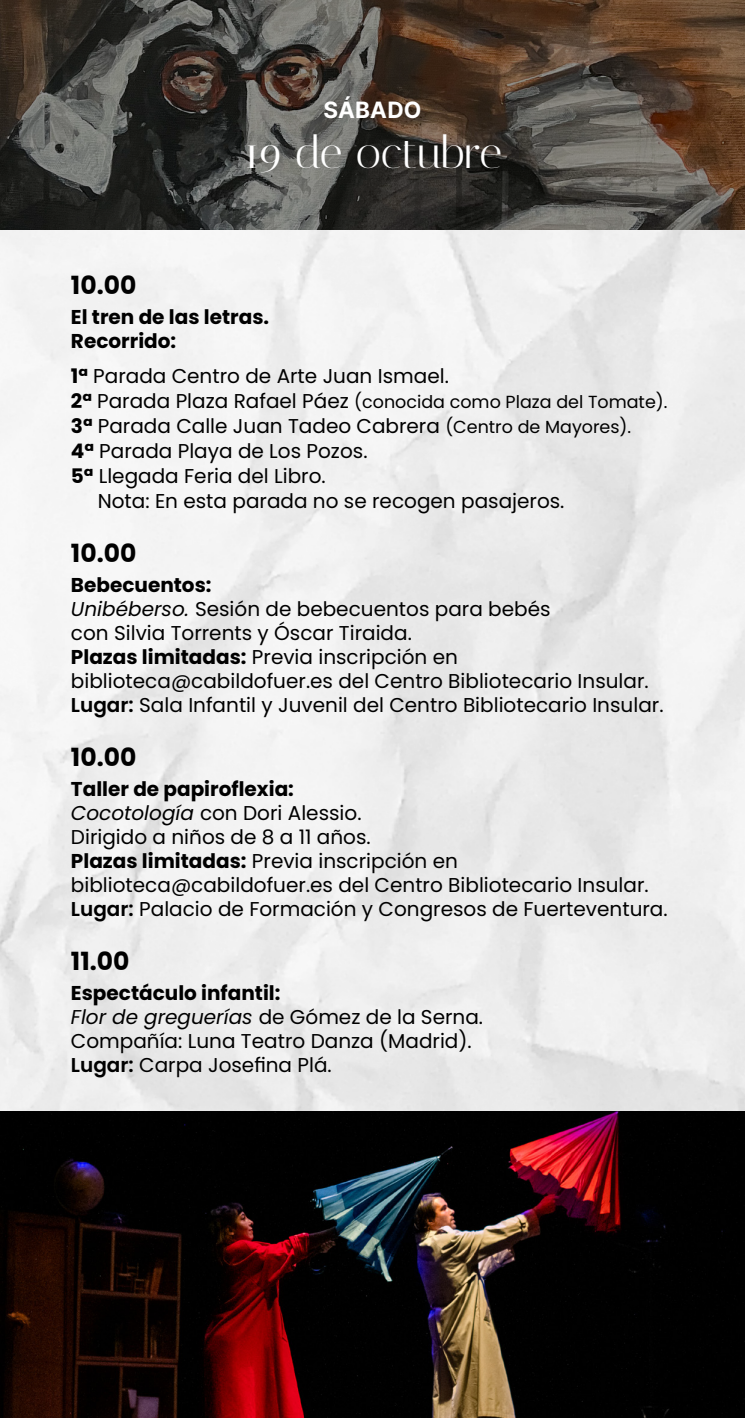
<style>
.page{position:relative;width:745px;height:1418px;background:#fff}
.page>*{position:absolute;margin:0;border:0;box-sizing:border-box;transform-origin:0 0}
.t1{font:45px "Italiana";color:#fff}
.t2{font:700 25px "Poppins";color:#000}
.t3{font:22.5px "Inter";letter-spacing:.01em;color:#fff}
.t4{font:20px "Poppins";color:#000}
.t5{font:700 20px "Poppins";color:#000}
.t6{font:17.5px "Poppins";color:#000}
.s1{font-weight:700}
.s2{font-weight:700;font-size:20px}
.s3{font-size:20px}
.s4{font-size:17.5px}
.s5{font-style:italic}
.s6{font-weight:600}
</style>
<div class="page">
<img style="left:0;top:229px;width:744px;height:882px">
<svg style="left:0;top:0;width:744px;height:229px;background:#4a423a"></svg>
<img style="left:0;top:1111px;width:744px;height:306px">
<p class="t3" style="left:323px;top:94px;width:100px">SÁBADO</p>
<p class="t1" style="left:243px;top:126px;width:260px">19 de octubre</p>
<p class="t2" style="left:71px;top:271px;width:67px">10.00</p>
<p class="t5" style="left:71px;top:305px;width:199px">El tren de las letras.</p>
<p class="t5" style="left:71px;top:329px;width:107px">Recorrido:</p>
<p class="t4" style="left:71px;top:364px;width:379px"><span class="s1">1ª</span> Parada Centro de Arte Juan Ismael.</p>
<p class="t6" style="left:71px;top:391px;width:597px"><span class="s2">2ª</span> <span class="s3">Parada Plaza Rafael Páez</span> (conocida como Plaza del Tomate).</p>
<p class="t4" style="left:71px;top:414px;width:561px"><span class="s1">3ª</span> Parada Calle Juan Tadeo Cabrera <span class="s4">(Centro de Mayores).</span></p>
<p class="t4" style="left:71px;top:439px;width:298px"><span class="s1">4ª</span> Parada Playa de Los Pozos.</p>
<p class="t4" style="left:71px;top:464px;width:256px"><span class="s1">5ª</span> Llegada Feria del Libro.</p>
<p class="t4" style="left:98px;top:489px;width:468px">Nota: En esta parada no se recogen pasajeros.</p>
<p class="t2" style="left:71px;top:539px;width:67px">10.00</p>
<p class="t5" style="left:71px;top:573px;width:142px">Bebecuentos:</p>
<p class="t4" style="left:71px;top:597px;width:481px"><span class="s5">Unibéberso.</span> Sesión de bebecuentos para bebés</p>
<p class="t4" style="left:71px;top:621px;width:342px">con Silvia Torrents y Óscar Tiraida.</p>
<p class="t4" style="left:71px;top:645px;width:388px"><span class="s1">Plazas limitadas:</span> Previa inscripción en</p>
<p class="t4" style="left:71px;top:669px;width:579px">biblioteca@cabildofuer.es del Centro Bibliotecario Insular.</p>
<p class="t4" style="left:71px;top:693px;width:593px"><span class="s6">Lugar:</span> Sala Infantil y Juvenil del Centro Bibliotecario Insular.</p>
<p class="t2" style="left:71px;top:743px;width:67px">10.00</p>
<p class="t5" style="left:71px;top:777px;width:224px">Taller de papiroflexia:</p>
<p class="t4" style="left:71px;top:801px;width:292px"><span class="s5">Cocotología</span> con Dori Alessio.</p>
<p class="t4" style="left:71px;top:825px;width:301px">Dirigido a niños de 8 a 11 años.</p>
<p class="t4" style="left:71px;top:849px;width:388px"><span class="s1">Plazas limitadas:</span> Previa inscripción en</p>
<p class="t4" style="left:71px;top:873px;width:579px">biblioteca@cabildofuer.es del Centro Bibliotecario Insular.</p>
<p class="t4" style="left:71px;top:897px;width:598px"><span class="s6">Lugar:</span> Palacio de Formación y Congresos de Fuerteventura.</p>
<p class="t2" style="left:71px;top:947px;width:60px">11.00</p>
<p class="t5" style="left:71px;top:981px;width:211px">Espectáculo infantil:</p>
<p class="t4" style="left:71px;top:1005px;width:413px"><span class="s5">Flor de greguerías</span> de Gómez de la Serna.</p>
<p class="t4" style="left:71px;top:1029px;width:402px">Compañía: Luna Teatro Danza (Madrid).</p>
<p class="t4" style="left:71px;top:1053px;width:262px"><span class="s6">Lugar:</span> Carpa Josefina Plá.</p>
</div>
